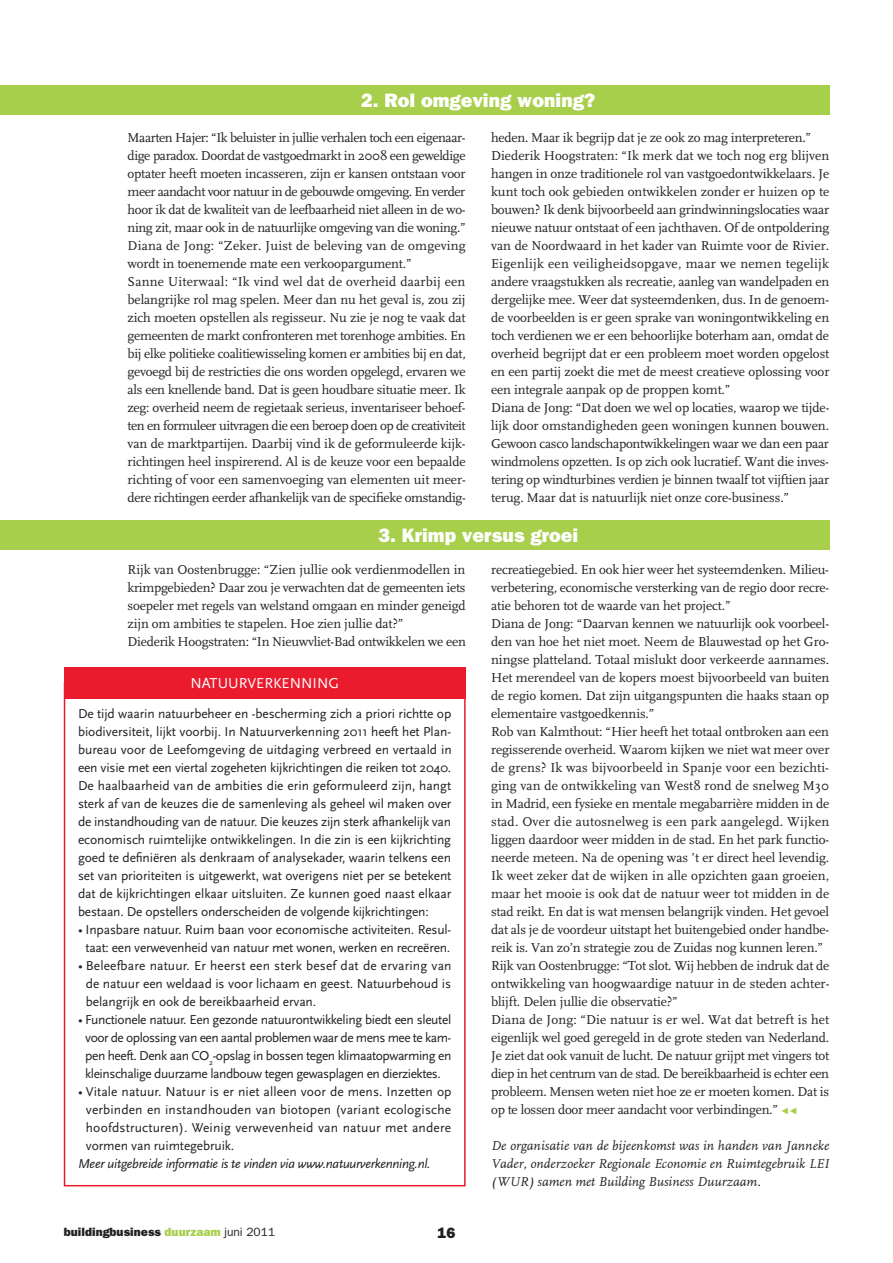
<style>
.page{position:relative;width:893px;height:1263px;background:#fff}
.page>*{position:absolute;margin:0;border:0;box-sizing:border-box;transform-origin:0 0}
.t1{font:800 19.5px "Franklin Gothic";color:#fff}
.t2{font:15px "Scala Sans";color:#fff}
.t3{font:800 15px "Franklin Gothic";color:#231f20}
.t4{font:13.5px/18px "FF Scala";letter-spacing:-.01em;color:#231f20}
.t5{font:13.5px/18px "Scala Sans";letter-spacing:-.015em;color:#231f20;text-align:justify}
.t6{font:13.5px/18.1px "Scala Sans";letter-spacing:-.035em;color:#231f20;text-align:center}
.t7{font:italic 13.5px/18px "FF Scala";color:#231f20;text-align:justify}
.t8{font:italic 13.5px "Scala Sans";letter-spacing:-.02em;color:#231f20}
.t9{font:800 12px "Franklin Gothic";color:#231f20}
.s1{color:#a7cf4b}
.s2{font-weight:400}
</style>
<div class="page">
<div style="left:64px;top:682px;width:402px;height:504px;border:2px solid #e91b2c"></div>
<div style="left:64px;top:667px;width:402px;height:32px;background:#e91b2c"></div>
<div style="left:0;top:85px;width:829px;height:30px;background:#a7cf4b"></div>
<div style="left:0;top:520px;width:829px;height:30px;background:#a7cf4b"></div>
<h1 class="t1" style="left:361px;top:89px;width:236px">2. Rol omgeving woning?</h1>
<p class="t4" style="left:128px;top:129px;width:340px">Maarten Hajer: “Ik beluister in jullie verhalen toch een eigenaar&shy;dige paradox. Doordat de vastgoedmarkt in 2008 een geweldige optater heeft moeten incasseren, zijn er kansen ontstaan voor meer aandacht voor natuur in de gebouwde omgeving. En verder hoor ik dat de kwaliteit van de leefbaarheid niet alleen in de wo&shy;ning zit, maar ook in de natuurlijke omgeving van die woning.” Diana de Jong: “Zeker. Juist de beleving van de omgeving wordt in toenemende mate een verkoopargument.”<br>Sanne Uiterwaal: “Ik vind wel dat de overheid daarbij een belangrijke rol mag spelen. Meer dan nu het geval is, zou zij zich moeten opstellen als regisseur. Nu zie je nog te vaak dat gemeenten de markt confronteren met torenhoge ambities. En bij elke politieke coalitiewisseling komen er ambities bij en dat, gevoegd bij de restricties die ons worden opgelegd, ervaren we als een knellende band. Dat is geen houdbare situatie meer. Ik zeg: overheid neem de regietaak serieus, inventariseer behoef&shy;ten en formuleer uitvragen die een beroep doen op de creativiteit van de marktpartijen. Daarbij vind ik de geformuleerde kijk&shy;richtingen heel inspirerend. Al is de keuze voor een bepaalde richting of voor een samenvoeging van elementen uit meer&shy;dere richtingen eerder afhankelijk van de specifieke omstandig-</p>
<p class="t4" style="left:491px;top:129px;width:340px">heden. Maar ik begrijp dat je ze ook zo mag interpreteren.” Diederik Hoogstraten: “Ik merk dat we toch nog erg blijven hangen in onze traditionele rol van vastgoedontwikkelaars. Je kunt toch ook gebieden ontwikkelen zonder er huizen op te bouwen? Ik denk bijvoorbeeld aan grindwinningslocaties waar nieuwe natuur ontstaat of een jachthaven. Of de ontpoldering van de Noordwaard in het kader van Ruimte voor de Rivier.<br>Eigenlijk een veiligheidsopgave, maar we nemen tegelijk andere vraagstukken als recreatie, aanleg van wandelpaden en dergelijke mee. Weer dat systeemdenken, dus. In de genoem&shy;de voorbeelden is er geen sprake van woningontwikkeling en toch verdienen we er een behoorlijke boterham aan, omdat de overheid begrijpt dat er een probleem moet worden opgelost en een partij zoekt die met de meest creatieve oplossing voor een integrale aanpak op de proppen komt.”<br>Diana de Jong: “Dat doen we wel op locaties, waarop we tijde&shy;lijk door omstandigheden geen woningen kunnen bouwen.<br>Gewoon casco landschapontwikkelingen waar we dan een paar windmolens opzetten. Is op zich ook lucratief. Want die inves&shy;tering op windturbines verdien je binnen twaalf tot vijftien jaar terug. Maar dat is natuurlijk niet onze core-business.”</p>
<h1 class="t1" style="left:378px;top:524px;width:201px">3. Krimp versus groei</h1>
<p class="t4" style="left:128px;top:561px;width:340px">Rijk van Oostenbrugge: “Zien jullie ook verdienmodellen in krimpgebieden? Daar zou je verwachten dat de gemeenten iets soepeler met regels van welstand omgaan en minder geneigd zijn om ambities te stapelen. Hoe zien jullie dat?”<br>Diederik Hoogstraten: “In Nieuwvliet-Bad ontwikkelen we een</p>
<p class="t4" style="left:491px;top:561px;width:340px">recreatiegebied. En ook hier weer het systeemdenken. Milieu&shy;verbetering, economische versterking van de regio door recre&shy;atie behoren tot de waarde van het project.”<br>Diana de Jong: “Daarvan kennen we natuurlijk ook voorbeel&shy;den van hoe het niet moet. Neem de Blauwestad op het Gro&shy;ningse platteland. Totaal mislukt door verkeerde aannames.<br>Het merendeel van de kopers moest bijvoorbeeld van buiten de regio komen. Dat zijn uitgangspunten die haaks staan op elementaire vastgoedkennis.”<br>Rob van Kalmthout: “Hier heeft het totaal ontbroken aan een regisserende overheid. Waarom kijken we niet wat meer over de grens? Ik was bijvoorbeeld in Spanje voor een bezichti&shy;ging van de ontwikkeling van West8 rond de snelweg M30 in Madrid, een fysieke en mentale megabarrière midden in de stad. Over die autosnelweg is een park aangelegd. Wijken liggen daardoor weer midden in de stad. En het park functio&shy;neerde meteen. Na de opening was ’t er direct heel levendig.<br>Ik weet zeker dat de wijken in alle opzichten gaan groeien, maar het mooie is ook dat de natuur weer tot midden in de stad reikt. En dat is wat mensen belangrijk vinden. Het gevoel dat als je de voordeur uitstapt het buitengebied onder handbe&shy;reik is. Van zo’n strategie zou de Zuidas nog kunnen leren.” Rijk van Oostenbrugge: “Tot slot. Wij hebben de indruk dat de ontwikkeling van hoogwaardige natuur in de steden achter&shy;blijft. Delen jullie die observatie?”<br>Diana de Jong: “Die natuur is er wel. Wat dat betreft is het eigenlijk wel goed geregeld in de grote steden van Nederland.<br>Je ziet dat ook vanuit de lucht. De natuur grijpt met vingers tot diep in het centrum van de stad. De bereikbaarheid is echter een probleem. Mensen weten niet hoe ze er moeten komen. Dat is op te lossen door meer aandacht voor verbindingen.” <span class="s1">µµ</span></p>
<p class="t7" style="left:491px;top:1137px;width:340px">De organisatie van de bijeenkomst was in handen van Janneke Vader, onderzoeker Regionale Economie en Ruimtegebruik LEI (WUR) samen met Building Business Duurzaam.</p>
<p class="t2" style="left:190px;top:675px;width:58px">Natuurver</p>
<p class="t2" style="left:273px;top:675px;width:19px">kennin</p>
<p class="t2" style="left:328px;top:675px;width:12px">g</p>
<p class="t5" style="left:78px;top:705px;width:375px">De tijd waarin natuurbeheer en -bescherming zich a priori richtte op biodiversiteit, lijkt voorbij. In Natuurverkenning 2011 heeft het Plan&shy;bureau voor de Leefomgeving de uitdaging verbreed en vertaald in een visie met een viertal zogeheten kijkrichtingen die reiken tot 2040.<br>De haalbaarheid van de ambities die erin geformuleerd zijn, hangt sterk af van de keuzes die de samenleving als geheel wil maken over de instandhouding van de natuur. Die keuzes zijn sterk afhankelijk van economisch ruimtelijke ontwikkelingen. In die zin is een kijkrichting goed te definiëren als denkraam of analysekader, waarin telkens een set van prioriteiten is uitgewerkt, wat overigens niet per se betekent dat de kijkrichtingen elkaar uitsluiten. Ze kunnen goed naast elkaar bestaan. De opstellers onderscheiden de volgende kijkrichtingen:</p>
<p class="t5" style="left:78px;top:921px;width:375px;text-align:center">• Inpasbare natuur. Ruim baan voor economische activiteiten. Resul&shy;taat: een verwevenheid van natuur met wonen, werken en recreëren.</p>
<p class="t5" style="left:86px;top:957px;width:367px;text-indent:-8px">• Beleefbare natuur. Er heerst een sterk besef dat de ervaring van de natuur een weldaad is voor lichaam en geest. Natuurbehoud is belangrijk en ook de bereikbaarheid ervan.</p>
<p class="t6" style="left:78px;top:1010px;width:375px">• Functionele natuur. Een gezonde natuurontwikkeling biedt een sleutel voor de oplossing van een aantal problemen waar de mens mee te kam&shy;pen heeft. Denk aan CO<sub>2</sub>-opslag in bossen tegen klimaatopwarming en kleinschalige duurzame landbouw tegen gewasplagen en dierziektes.</p>
<p class="t5" style="left:86px;top:1083px;width:367px;text-indent:-8px">• Vitale natuur. Natuur is er niet alleen voor de mens. Inzetten op verbinden en instandhouden van biotopen (variant ecologische hoofdstructuren). Weinig verwevenheid van natuur met andere vormen van ruimtegebruik.</p>
<p class="t8" style="left:78px;top:1156px;width:354px">Meer uitgebreide informatie is te vinden via www.natuurverkenning.nl.</p>
<p class="t9" style="left:64px;top:1225px;width:213px">buildingbusiness <span class="s1">duurzaam</span> <span class="s2">juni 2011</span></p>
<p class="t3" style="left:437px;top:1223px;width:19px">16</p>
</div>
